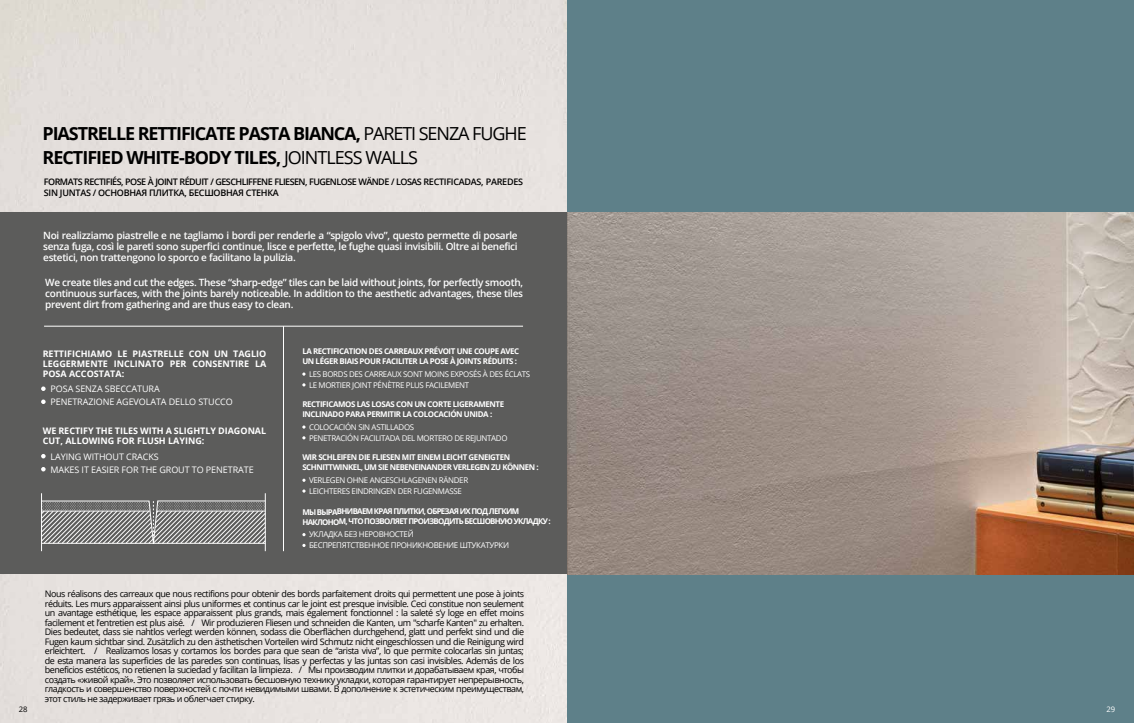
<style>
.page{position:relative;width:1134px;height:723px;background:#fff}
.page>*{position:absolute;margin:0;border:0;box-sizing:border-box;transform-origin:0 0}
.t1{font:700 18px/23.4px "Open Sans";letter-spacing:-.06em;color:#000}
.t2{font:600 10px/11px "Open Sans";letter-spacing:-.03em;color:#fff;text-align:justify}
.t3{font:9px/9.5px "Open Sans";letter-spacing:-.05em;color:#000;text-align:justify}
.t4{font:700 9px/10px "Open Sans";color:#fff}
.t5{font:600 9px/11px "Open Sans";letter-spacing:-.06em;color:#000}
.t6{font:9px/13px "Open Sans";letter-spacing:-.01em;color:#fff}
.t7{font:7.9px/10.8px "Open Sans";letter-spacing:-.04em;color:#fff}
.t8{font:700 7.9px/10px "Open Sans";letter-spacing:-.05em;color:#fff}
.t9{font:700 7.9px/9.9px "Open Sans";letter-spacing:-.095em;color:#fff}
.t10{font:7.7px "Open Sans";color:#000}
.t11{font:7.7px "Open Sans";color:#fff}
.s1{font-weight:400}
</style>
<div class="page">
<div style="left:567px;top:0;width:567px;height:723px;background:#5e8089"></div>
<div style="left:0;top:0;width:567px;height:723px;background:#e6e1de"></div>
<div style="left:0;top:213px;width:567px;height:361px;background:#5c5c5b"></div>
<svg style="left:302px;top:479px;width:4px;height:3px"></svg>
<svg style="left:302px;top:489px;width:4px;height:4px"></svg>
<svg style="left:302px;top:533px;width:4px;height:3px"></svg>
<svg style="left:302px;top:544px;width:4px;height:3px"></svg>
<hr style="left:44px;top:326px;width:479px;height:1px;background:#fff">
<svg style="left:41px;top:386px;width:5px;height:5px"></svg>
<svg style="left:41px;top:399px;width:5px;height:5px"></svg>
<svg style="left:41px;top:454px;width:5px;height:4px"></svg>
<svg style="left:41px;top:467px;width:5px;height:4px"></svg>
<hr style="left:41px;top:493px;width:1px;height:58px;background:#fff">
<hr style="left:265px;top:493px;width:1px;height:58px;background:#fff">
<svg style="left:42px;top:500px;width:224px;height:48px"></svg>
<hr style="left:283px;top:326px;width:1px;height:225px;background:#fff">
<img style="left:567px;top:213px;width:567px;height:361px">
<h1 class="t1" style="left:43px;top:121px;width:486px">PIASTRELLE RETTIFICATE PASTA BIANCA, <span class="s1">PARETI SENZA FUGHE<br></span>RECTIFIED WHITE-BODY TILES, <span class="s1">JOINTLESS WALLS</span></h1>
<p class="t5" style="left:44px;top:176px;width:481px">FORMATS RECTIFIÉS, POSE À JOINT RÉDUIT / GESCHLIFFENE FLIESEN, FUGENLOSE WÄNDE / LOSAS RECTIFICADAS, PAREDES<br>SIN JUNTAS / ОСНОВНАЯ ПЛИТКА, БЕСШОВНАЯ СТЕНКА</p>
<p class="t2" style="left:43px;top:230px;width:476px">Noi realizziamo piastrelle e ne tagliamo i bordi per renderle a “spigolo vivo”, questo permette di posarle senza fuga, così le pareti sono superfici continue, lisce e perfette, le fughe quasi invisibili. Oltre ai benefici estetici, non trattengono lo sporco e facilitano la pulizia.</p>
<p class="t2" style="left:45px;top:276px;width:479px">We create tiles and cut the edges. These “sharp-edge” tiles can be laid without joints, for perfectly smooth, continuous surfaces, with the joints barely noticeable. In addition to the aesthetic advantages, these tiles prevent dirt from gathering and are thus easy to clean.</p>
<p class="t4" style="left:43px;top:348px;width:225px;text-align:justify">RETTIFICHIAMO LE PIASTRELLE CON UN TAGLIO LEGGERMENTE INCLINATO PER CONSENTIRE LA POSA ACCOSTATA:</p>
<p class="t6" style="left:51px;top:382px;width:184px">POSA SENZA SBECCATURA<br>PENETRAZIONE AGEVOLATA DELLO STUCCO</p>
<p class="t4" style="left:43px;top:425px;width:225px">WE RECTIFY THE TILES WITH A SLIGHTLY DIAGONAL<br>CUT, ALLOWING FOR FLUSH LAYING:</p>
<p class="t6" style="left:51px;top:450px;width:205px">LAYING WITHOUT CRACKS<br>MAKES IT EASIER FOR THE GROUT TO PENETRATE</p>
<p class="t8" style="left:302px;top:345px;width:218px">LA RECTIFICATION DES CARREAUX PRÉVOIT UNE COUPE AVEC<br>UN LÉGER BIAIS POUR FACILITER LA POSE À JOINTS RÉDUITS :</p>
<p class="t7" style="left:309px;top:368px;width:223px">LES BORDS DES CARREAUX SONT MOINS EXPOSÉS À DES ÉCLATS<br>LE MORTIER JOINT PÉNÈTRE PLUS FACILEMENT</p>
<p class="t8" style="left:302px;top:398px;width:203px">RECTIFICAMOS LAS LOSAS CON UN CORTE LIGERAMENTE<br>INCLINADO PARA PERMITIR LA COLOCACIÓN UNIDA :</p>
<p class="t7" style="left:309px;top:421px;width:200px">COLOCACIÓN SIN ASTILLADOS<br>PENETRACIÓN FACILITADA DEL MORTERO DE REJUNTADO</p>
<p class="t8" style="left:302px;top:452px;width:238px">WIR SCHLEIFEN DIE FLIESEN MIT EINEM LEICHT GENEIGTEN<br>SCHNITTWINKEL, UM SIE NEBENEINANDER VERLEGEN ZU KÖNNEN :</p>
<p class="t7" style="left:309px;top:475px;width:161px">VERLEGEN OHNE ANGESCHLAGENEN RÄNDER<br>LEICHTERES EINDRINGEN DER FUGENMASSE</p>
<p class="t9" style="left:302px;top:506px;width:250px">МЫ ВЫРАВНИВАЕМ КРАЯ ПЛИТКИ, ОБРЕЗАЯ ИХ ПОД ЛЕГКИМ<br>НАКЛОНОМ, ЧТО ПОЗВОЛЯЕТ ПРОИЗВОДИТЬ БЕСШОВНУЮ УКЛАДКУ :</p>
<p class="t7" style="left:309px;top:529px;width:202px">УКЛАДКА БЕЗ НЕРОВНОСТЕЙ<br>БЕСПРЕПЯТСТВЕННОЕ ПРОНИКНОВЕНИЕ ШТУКАТУРКИ</p>
<p class="t3" style="left:45px;top:589px;width:481px">Nous réalisons des carreaux que nous rectifions pour obtenir des bords parfaitement droits qui permettent une pose à joints réduits. Les murs apparaissent ainsi plus uniformes et continus car le joint est presque invisible. Ceci constitue non seulement un avantage esthétique, les espace apparaissent plus grands, mais également fonctionnel : la saleté s’y loge en effet moins facilement et l’entretien est plus aisé. / Wir produzieren Fliesen und schneiden die Kanten, um "scharfe Kanten" zu erhalten.<br>Dies bedeutet, dass sie nahtlos verlegt werden können, sodass die Oberflächen durchgehend, glatt und perfekt sind und die Fugen kaum sichtbar sind. Zusätzlich zu den ästhetischen Vorteilen wird Schmutz nicht eingeschlossen und die Reinigung wird erleichtert. / Realizamos losas y cortamos los bordes para que sean de “arista viva”, lo que permite colocarlas sin juntas; de esta manera las superficies de las paredes son continuas, lisas y perfectas y las juntas son casi invisibles. Además de los beneficios estéticos, no retienen la suciedad y facilitan la limpieza. / Мы производим плитки и дорабатываем края, чтобы создать «живой край». Это позволяет использовать бесшовную технику укладки, которая гарантирует непрерывность, гладкость и совершенство поверхностей с почти невидимыми швами. В дополнение к эстетическим преимуществам, этот стиль не задерживает грязь и облегчает стирку.</p>
<p class="t10" style="left:19px;top:704px;width:10px">28</p>
<p class="t11" style="left:1106px;top:704px;width:10px">29</p>
</div>
